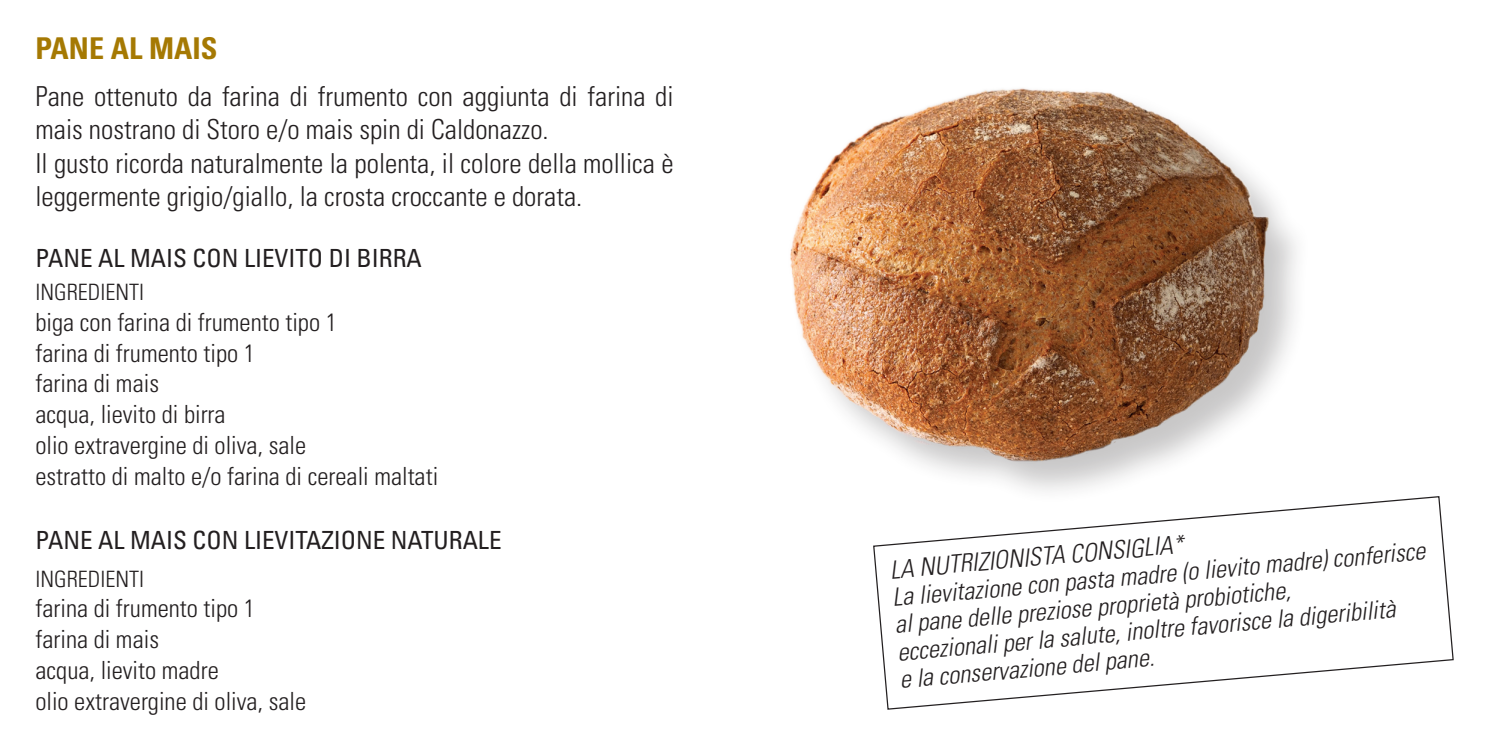
<style>
.page{position:relative;width:1489px;height:745px;background:#fff}
.page>*{position:absolute;margin:0;border:0;box-sizing:border-box;transform-origin:0 0}
.t1{font:700 condensed 30px "Univers";color:#a57903}
.t2{font:300 condensed 27.5px/33.2px "Univers";color:#231f20}
.t3{font:300 condensed 25px/30.8px "Univers";color:#231f20}
.t4{font:italic 300 condensed 25px/27.5px "Univers";color:#231f20}
.t5{font:condensed 25px "Univers";color:#231f20}
.t6{font:300 condensed 22.5px "Univers";color:#231f20}
</style>
<div class="page">
<svg style="left:873px;top:496px;width:581px;height:214px"></svg>
<div style="left:788px;top:86px;width:524px;height:419px;background:#fff"></div>
<img style="left:790px;top:88px;width:499px;height:394px">
<p class="t1" style="left:35px;top:30px;width:183px">PANE AL MAIS</p>
<p class="t2" style="left:35px;top:79px;width:639px">Pane ottenuto da farina di frumento con aggiunta di farina di mais nostrano di Storo e/o mais spin di Caldonazzo.<br>Il gusto ricorda naturalmente la polenta, il colore della mollica è leggermente grigio/giallo, la crosta croccante e dorata.</p>
<p class="t5" style="left:35px;top:242px;width:388px">PANE AL MAIS CON LIEVITO DI BIRRA</p>
<p class="t6" style="left:35px;top:279px;width:110px">INGREDIENTI</p>
<p class="t3" style="left:35px;top:306px;width:404px">biga con farina di frumento tipo 1<br>farina di frumento tipo 1<br>farina di mais<br>acqua, lievito di birra<br>olio extravergine di oliva, sale<br>estratto di malto e/o farina di cereali maltati</p>
<p class="t5" style="left:35px;top:523px;width:467px">PANE AL MAIS CON LIEVITAZIONE NATURALE</p>
<p class="t6" style="left:35px;top:565px;width:110px">INGREDIENTI</p>
<p class="t3" style="left:35px;top:592px;width:272px">farina di frumento tipo 1 farina di mais<br>acqua, lievito madre<br>olio extravergine di oliva, sale</p>
<p class="t4" style="left:888px;top:555px;width:536px;rotate:-5deg">LA NUTRIZIONISTA CONSIGLIA*<br>La lievitazione con pasta madre (o lievito madre) conferisce al pane delle preziose proprietà probiotiche,<br>eccezionali per la salute, inoltre favorisce la digeribilità<br>e la conservazione del pane.</p>
</div>
